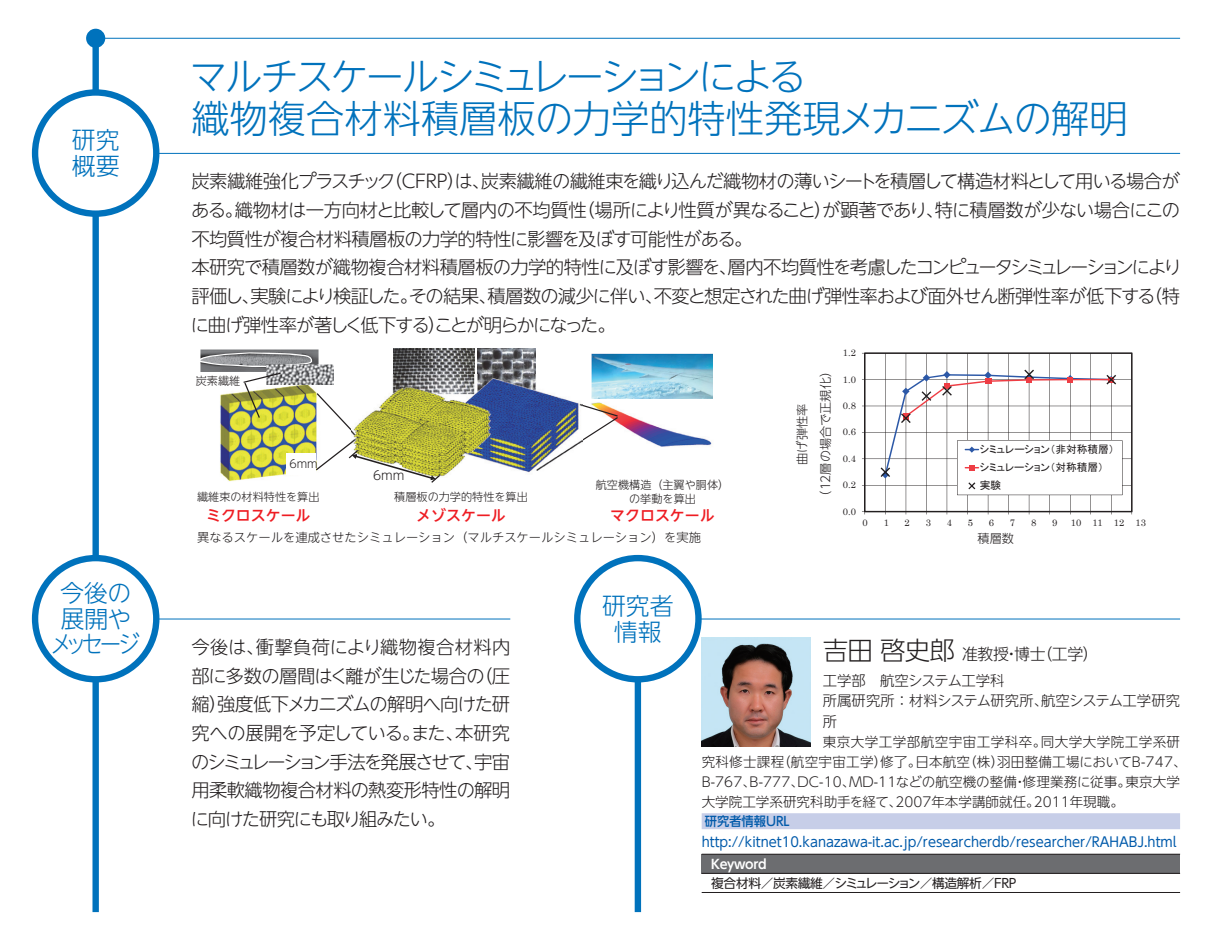
<style>
.page{position:relative;width:1212px;height:944px;background:#fff}
.page>*{position:absolute;margin:0;border:0;box-sizing:border-box;transform-origin:0 0}
.t1{font:300 38.25px/41.4px "UD Shin Go NT Pr 6 N";letter-spacing:-.055em;color:#0072bc}
.t2{font:300 25.43px "UD Shin Go NT Pr 6 N";letter-spacing:-.03em;color:#231f20}
.t3{font:300 23.85px/25.4px "UD Shin Go NT Pr 6 N";letter-spacing:-.09em;color:#0072bc;text-align:center}
.t4{font:300 23.85px/25.4px "UD Shin Go NT Pr 6 N";color:#0072bc}
.t5{font:300 18.22px/28.8px "UD Shin Go NT Pr 6 N";letter-spacing:-.045em;color:#231f20}
.t6{font:300 18.22px/28.8px "UD Shin Go NT Pr 6 N";letter-spacing:-.09em;color:#231f20}
.t7{font:300 18.22px "UD Shin Go NT Pr 6 N";letter-spacing:-.015em;color:#231f20}
.t8{font:300 18.22px/28.8px "UD Shin Go NT Pr 6 N";letter-spacing:-.095em;color:#231f20}
.t9{font:300 18.22px "UD Shin Go NT Pr 6 N";letter-spacing:-.07em;color:#231f20}
.t10{font:300 18.22px "UD Shin Go NT Pr 6 N";letter-spacing:.015em;color:#231f20}
.t11{font:300 15.97px "UD Shin Go NT Pr 6 N";letter-spacing:-.03em;color:#231f20}
.t12{font:500 14.85px "UD Shin Go NT Pr 6 N";color:#ee1d23}
.t13{font:300 14.4px/20.7px "UD Shin Go NT Pr 6 N";color:#231f20}
.t14{font:300 14.4px "UD Shin Go NT Pr 6 N";letter-spacing:-.02em;color:#231f20}
.t15{font:300 14.4px "UD Shin Go NT Pr 6 N";letter-spacing:-.035em;color:#231f20}
.t16{font:300 13.5px "UD Shin Go NT Pr 6 N";letter-spacing:.01em;color:#231f20}
.t17{font:13.5px "UD Shin Go NT Pr 6 N";color:#015aaa;scale:.96 1}
.t18{font:300 13.5px/20px "UD Shin Go NT Pr 6 N";letter-spacing:.03em;color:#231f20}
.t19{font:12.83px "UD Shin Go NT Pr 6 N";letter-spacing:-.03em;color:#231f20}
.t20{font:500 12.83px "UD Shin Go NT Pr 6 N";color:#015aaa;scale:.96 1}
.t21{font:700 12.83px "UD Shin Go NT Pr 6 N De";letter-spacing:-.03em;color:#fff}
.t22{font:300 12.38px "UD Shin Go NT Pr 6 N";color:#231f20}
.t23{font:300 12.15px/23.2px "UD Shin Go NT Pr 6 N";color:#231f20;text-align:center}
.t24{font:300 11.03px "UD Shin Go NT Pr 6 N";color:#231f20}
.t25{font:10.8px/18.2px "MS P Gothic";color:#231f20}
.t26{font:9.45px "Century";color:#231f20}
</style>
<div class="page">
<div style="left:92px;top:32px;width:7px;height:880px;background:#0072bc"></div>
<hr style="left:96px;top:38px;width:1084px;height:1px;background:#0072bc">
<div style="left:86px;top:29px;width:19px;height:19px;background:#0072bc;border-radius:50%"></div>
<hr style="left:638px;top:619px;width:542px;height:1px;background:#0072bc">
<hr style="left:96px;top:153px;width:1084px;height:1px;background:#0072bc">
<div style="left:35px;top:92px;width:121px;height:122px;background:#fff;border-radius:50%"></div>
<div style="left:32px;top:89px;width:127px;height:128px;border:6px solid #0072bc;border-radius:50%"></div>
<hr style="left:96px;top:619px;width:414px;height:1px;background:#0072bc">
<div style="left:635px;top:580px;width:6px;height:332px;background:#0072bc"></div>
<div style="left:35px;top:558px;width:121px;height:121px;background:#fff;border-radius:50%"></div>
<div style="left:32px;top:555px;width:127px;height:127px;border:6px solid #0072bc;border-radius:50%"></div>
<div style="left:577px;top:558px;width:121px;height:121px;background:#fff;border-radius:50%"></div>
<div style="left:574px;top:555px;width:128px;height:127px;border:6px solid #0072bc;border-radius:50%"></div>
<div style="left:702px;top:813px;width:478px;height:16px;background:#c7cee8"></div>
<div style="left:702px;top:854px;width:478px;height:19px;background:#6c6d70"></div>
<hr style="left:702px;top:854px;width:478px;height:1px;background:#231f20">
<hr style="left:702px;top:873px;width:478px;height:1px;background:#231f20">
<hr style="left:702px;top:892px;width:478px;height:1px;background:#231f20">
<img style="left:702px;top:638px;width:108px;height:108px">
<img style="left:220px;top:385px;width:97px;height:96px">
<img style="left:201px;top:350px;width:117px;height:21px">
<svg style="left:200px;top:352px;width:112px;height:15px;background:#969799"></svg>
<img style="left:267px;top:365px;width:67px;height:20px">
<svg style="left:243px;top:373px;width:38px;height:45px"></svg>
<div style="left:286px;top:453px;width:29px;height:22px;background:#fff"></div>
<img style="left:591px;top:402px;width:121px;height:45px">
<svg style="left:583px;top:404px;width:35px;height:43px"></svg>
<img style="left:394px;top:349px;width:80px;height:26px">
<img style="left:478px;top:349px;width:58px;height:26px">
<img style="left:392px;top:375px;width:191px;height:102px">
<svg style="left:316px;top:393px;width:124px;height:90px"></svg>
<img style="left:591px;top:354px;width:122px;height:44px">
<svg style="left:862px;top:352px;width:270px;height:162px"></svg>
<h3 class="t4" style="left:72px;top:127px;width:49px">研究概要</h3>
<h3 class="t3" style="left:50px;top:580px;width:91px">今後の展開やメッセージ</h3>
<h1 class="t1" style="left:190px;top:54px;width:940px">マルチスケールシミュレーションによる<br>織物複合材料積層板の力学的特性発現メカニズムの解明</h1>
<p class="t5" style="left:384px;top:166px;width:797px">（CFRP は） 炭素繊維の繊維束を織り込んだ織物材の薄いシートを積層して構造材料として用いる場合が</p>
<p class="t5" style="left:191px;top:166px;width:206px">炭素繊維強化プラスチック</p>
<p class="t5" style="left:472px;top:166px;width:20px">、</p>
<p class="t5" style="left:577px;top:195px;width:605px">（場所により性質が異なることが顕著であり特に積層数が少ない場合にこの</p>
<p class="t5" style="left:814px;top:195px;width:20px">）</p>
<p class="t7" style="left:235px;top:195px;width:354px">織物材は一方向材と比較して層内の不均質性</p>
<p class="t5" style="left:191px;top:195px;width:992px">ある。<br>不均質性が複合材料積層板の力学的特性に影響を及ぼす可能性がある。<br>本研究で積層数が織物複合材料積層板の力学的特性に及ぼす影響を層内不均質性を考慮したコンピュータシミュレーションにより</p>
<p class="t5" style="left:926px;top:195px;width:20px">、</p>
<p class="t5" style="left:719px;top:252px;width:20px">、</p>
<p class="t5" style="left:654px;top:281px;width:503px">不変と想定された曲げ弾性率および面外せん断弾性率が低下する</p>
<p class="t5" style="left:1144px;top:281px;width:38px">（特</p>
<p class="t9" style="left:191px;top:281px;width:307px">評価し実験により検証したその結果、</p>
<p class="t5" style="left:487px;top:281px;width:177px">積層数の減少に伴い、</p>
<p class="t5" style="left:400px;top:281px;width:20px">。</p>
<p class="t6" style="left:191px;top:281px;width:427px;text-indent:51px">、<br>に曲げ弾性率が著しく低下することが明らかになった。</p>
<p class="t5" style="left:428px;top:310px;width:20px">）</p>
<p class="t24" style="left:196px;top:371px;width:46px">炭素繊維</p>
<p class="t24" style="left:289px;top:455px;width:30px">6mm</p>
<p class="t24" style="left:197px;top:488px;width:124px">繊維束の材料特性を算出</p>
<p class="t22" style="left:373px;top:466px;width:33px">6mm</p>
<p class="t24" style="left:394px;top:487px;width:135px">積層板の力学的特性を算出</p>
<p class="t24" style="left:596px;top:476px;width:135px">航空機構造（主翼や胴体(</p>
<p class="t24" style="left:629px;top:489px;width:68px">の挙動を算出</p>
<p class="t12" style="left:416px;top:504px;width:91px">メゾスケール</p>
<p class="t22" style="left:197px;top:527px;width:505px">異なるスケールを連成させたシミュレーション（マルチスケールシミュレーション）を実施</p>
<p class="t12" style="left:610px;top:503px;width:106px">マクロスケール</p>
<p class="t12" style="left:206px;top:504px;width:106px">ミクロスケール</p>
<p class="t23" style="left:790px;top:503px;width:139px;rotate:-90deg">曲げ弾性率<br>（12層の場合で正規化(</p>
<p class="t26" style="left:843px;top:345px;width:15px">1.2</p>
<p class="t26" style="left:843px;top:371px;width:15px">1.0</p>
<p class="t26" style="left:843px;top:398px;width:15px">0.8</p>
<p class="t26" style="left:843px;top:424px;width:15px">0.6</p>
<p class="t26" style="left:843px;top:450px;width:15px">0.4</p>
<p class="t26" style="left:843px;top:477px;width:15px">0.2</p>
<p class="t26" style="left:843px;top:503px;width:15px">0.0</p>
<p class="t26" style="left:862px;top:514px;width:7px">0</p>
<p class="t26" style="left:884px;top:514px;width:7px">1</p>
<p class="t26" style="left:905px;top:514px;width:7px">2</p>
<p class="t26" style="left:926px;top:514px;width:7px">3</p>
<p class="t26" style="left:947px;top:514px;width:7px">4</p>
<p class="t25" style="left:980px;top:440px;width:136px">シミュレーション（非対称積層(シミュレーション（対称積層(実験</p>
<p class="t26" style="left:968px;top:514px;width:7px">5</p>
<p class="t26" style="left:989px;top:514px;width:7px">6</p>
<p class="t26" style="left:1010px;top:514px;width:7px">7</p>
<p class="t26" style="left:1031px;top:514px;width:7px">8</p>
<p class="t26" style="left:1052px;top:514px;width:7px">9</p>
<p class="t26" style="left:1071px;top:514px;width:12px">10</p>
<p class="t26" style="left:1092px;top:514px;width:12px">11</p>
<p class="t26" style="left:1114px;top:514px;width:12px">12</p>
<p class="t26" style="left:1135px;top:514px;width:12px">13</p>
<p class="t23" style="left:977px;top:526px;width:38px">積層数</p>
<p class="t10" style="left:256px;top:632px;width:256px">衝撃負荷により織物複合材料内</p>
<p class="t5" style="left:191px;top:632px;width:75px">今後は、</p>
<p class="t5" style="left:191px;top:661px;width:320px">部に多数の層間はく離が生じた場合の<br>縮強度低下メカニズムの解明へ向けた研</p>
<p class="t5" style="left:474px;top:661px;width:38px">（圧</p>
<p class="t5" style="left:209px;top:689px;width:20px">）</p>
<p class="t5" style="left:191px;top:718px;width:274px">究への展開を予定しているまた、</p>
<p class="t5" style="left:455px;top:718px;width:57px">本研究</p>
<p class="t8" style="left:191px;top:718px;width:321px;text-indent:211px">。<br>のシミュレーション手法を発展させて宇宙</p>
<p class="t5" style="left:191px;top:747px;width:321px;text-indent:275px">、<br>用柔軟織物複合材料の熱変形特性の解明に向けた研究にも取り組みたい。</p>
<h3 class="t4" style="left:602px;top:592px;width:73px;text-align:center">研究者情報</h3>
<h2 class="t2" style="left:823px;top:630px;width:134px">吉田啓史郎</h2>
<p class="t14" style="left:823px;top:668px;width:183px">工学部　航空システム工学科</p>
<p class="t11" style="left:1036px;top:641px;width:64px">（工学(</p>
<p class="t11" style="left:962px;top:641px;width:85px">准教授博士</p>
<p class="t11" style="left:1003px;top:641px;width:17px">・</p>
<p class="t15" style="left:1041px;top:689px;width:140px">航空システム工学研究</p>
<p class="t13" style="left:823px;top:690px;width:227px">所属研究所：材料システム研究所、所</p>
<p class="t18" style="left:997px;top:731px;width:191px;text-indent:-174px">東京大学工学部航空宇宙工学科卒。<br>羽田整備工場においてB-747、</p>
<p class="t18" style="left:1041px;top:731px;width:141px">同大学大学院工学系研</p>
<p class="t16" style="left:777px;top:751px;width:112px">（航空宇宙工学）</p>
<p class="t16" style="left:963px;top:751px;width:43px">（株）</p>
<p class="t16" style="left:702px;top:751px;width:84px">究科修士課程</p>
<p class="t16" style="left:880px;top:751px;width:43px">修了。</p>
<p class="t16" style="left:915px;top:751px;width:56px">日本航空</p>
<p class="t16" style="left:849px;top:771px;width:284px">MD-11などの航空機の整備修理業務に従事。</p>
<p class="t16" style="left:1125px;top:771px;width:56px">東京大学</p>
<p class="t16" style="left:702px;top:771px;width:104px">B-767 B、 -777、</p>
<p class="t16" style="left:797px;top:771px;width:59px">DC-10、</p>
<p class="t16" style="left:1013px;top:771px;width:15px">・</p>
<p class="t16" style="left:895px;top:791px;width:146px">2007年本学講師就任。</p>
<p class="t16" style="left:702px;top:791px;width:202px">大学院工学系研究科助手を経て、</p>
<p class="t20" style="left:705px;top:811px;width:90px">研究者情報URL</p>
<p class="t17" style="left:702px;top:831px;width:496px">http://kitnet10.kanazawa i t- .ac.jp/researcherdb/researcher/RAHABJ.html</p>
<p class="t21" style="left:711px;top:853px;width:57px">Keyword</p>
<p class="t19" style="left:711px;top:872px;width:307px">複合材料／炭素繊維／シミュレーション／構造解析／FRP</p>
<p class="t16" style="left:1034px;top:791px;width:91px">2011年現職。</p>
</div>
